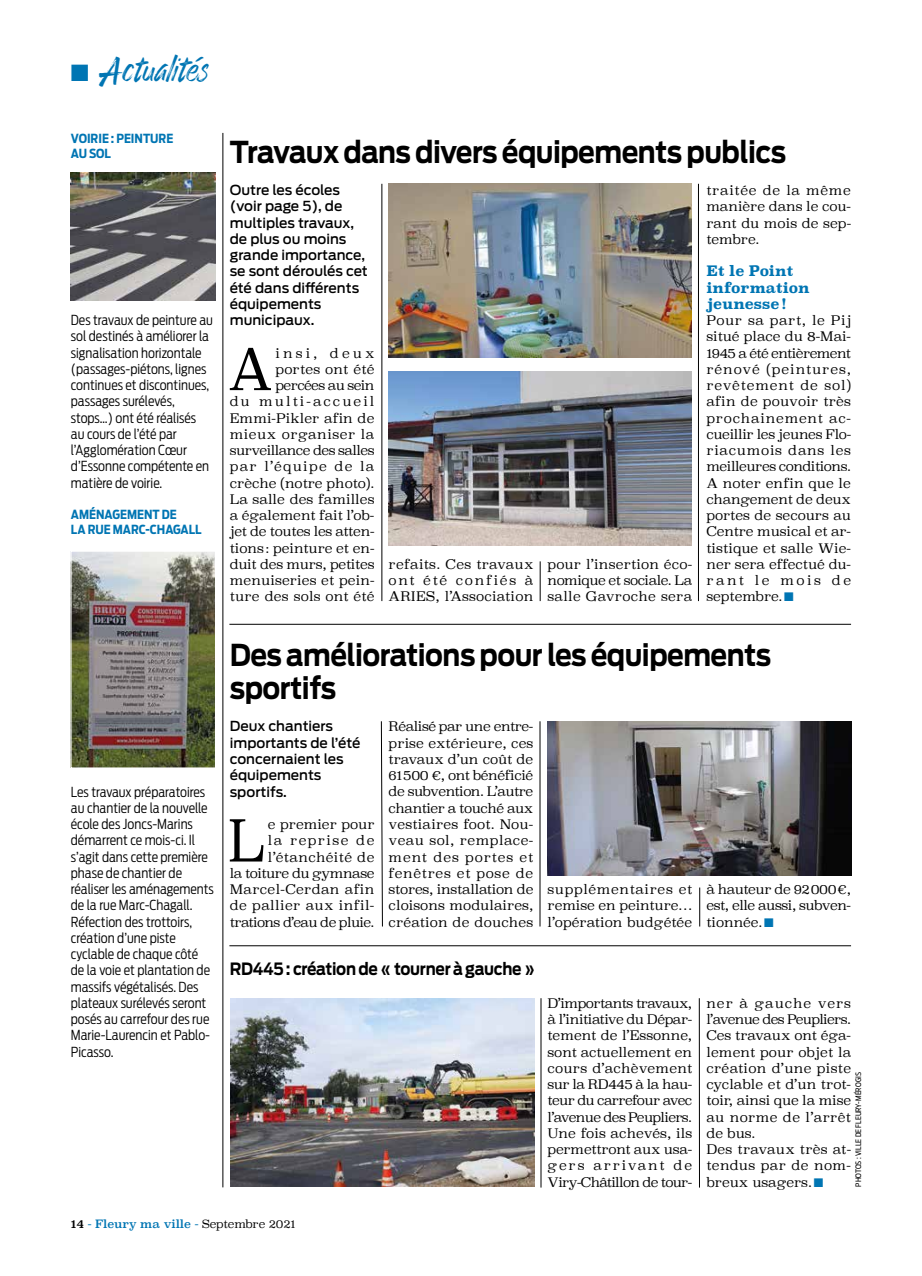
<style>
.page{position:relative;width:922px;height:1276px;background:#fff}
.page>*{position:absolute;margin:0;border:0;box-sizing:border-box;transform-origin:0 0}
.t1{font:300 56.88px "Superclarendon";color:#000;scale:.9 1}
.t2{font:33.75px "Enjoythe Ride";color:#0075b3}
.t3{font:700 30px/32.5px "Antenna";letter-spacing:-.02em;color:#000;scale:.9 1}
.t4{font:700 16.88px "Antenna";letter-spacing:-.02em;color:#000;scale:.9 1}
.t5{font:700 14.38px/16.2px "Superclarendon";color:#0075b3}
.t6{font:300 13.75px/16.2px "Antenna Cond";color:#000}
.t7{font:500 13.75px/16.2px "Antenna";color:#000}
.t8{font:300 13.12px/16.2px "Superclarendon";letter-spacing:.005em;color:#000;text-align:justify}
.t9{font:300 13.12px/16.2px "Superclarendon";letter-spacing:.025em;color:#000;text-align:right}
.t10{font:700 12.5px/15px "Antenna Cond";color:#0075b3}
.t11{font:11.25px "Superclarendon";letter-spacing:-.01em;color:#0075b3}
.t12{font:7.5px "Antenna Cond";color:#000}
.s1{color:#0075b3}
.s2{color:#000}
.s3{font-weight:300;color:#000}
</style>
<div class="page">
<hr style="left:229px;top:945px;width:621px;height:1px;background:#000">
<hr style="left:381px;top:184px;width:1px;height:417px;background:#000">
<hr style="left:540px;top:561px;width:1px;height:40px;background:#000">
<hr style="left:698px;top:184px;width:1px;height:417px;background:#000">
<hr style="left:540px;top:998px;width:1px;height:189px;background:#000">
<hr style="left:699px;top:998px;width:1px;height:189px;background:#000">
<hr style="left:222px;top:133px;width:1px;height:1054px;background:#000">
<img style="left:388px;top:184px;width:303px;height:173px">
<img style="left:388px;top:372px;width:303px;height:173px">
<img style="left:71px;top:173px;width:144px;height:128px">
<img style="left:72px;top:552px;width:142px;height:214px">
<div style="left:70px;top:550px;width:146px;height:218px;border:1px solid #fff"></div>
<hr style="left:229px;top:624px;width:621px;height:1px;background:#000">
<hr style="left:539px;top:721px;width:1px;height:205px;background:#000">
<hr style="left:699px;top:887px;width:1px;height:39px;background:#000">
<svg style="left:381px;top:721px;width:2px;height:206px"></svg>
<img style="left:547px;top:721px;width:303px;height:154px">
<img style="left:230px;top:998px;width:304px;height:188px">
<h2 class="t2" style="left:71px;top:50px;width:139px">■ Actualités</h2>
<p class="t10" style="left:71px;top:131px;width:104px">VOIRIE : PEINTURE<br>AU SOL</p>
<p class="t6" style="left:71px;top:312px;width:143px">Des travaux de peinture au sol destinés à améliorer la signalisation horizontale (passages-piétons, lignes continues et discontinues, passages surélevés, stops…) ont été réalisés au cours de l’été par l’Agglomération Cœur d’Essonne compétente en matière de voirie.</p>
<p class="t10" style="left:71px;top:507px;width:132px">AMÉNAGEMENT DE<br>LA RUE MARC-CHAGALL</p>
<p class="t6" style="left:71px;top:783px;width:144px">Les travaux préparatoires au chantier de la nouvelle école des Joncs-Marins démarrent ce mois-ci. Il s’agit dans cette première phase de chantier de réaliser les aménagements de la rue Marc-Chagall.<br>Réfection des trottoirs, création d’une piste cyclable de chaque côté de la voie et plantation de massifs végétalisés. Des plateaux surélevés seront posés au carrefour des rue<br>Marie-Laurencin et Pablo-<br>Picasso.</p>
<h3 class="t3" style="left:230px;top:135px;width:619px">Travaux dans divers équipements publics</h3>
<p class="t7" style="left:230px;top:182px;width:139px">Outre les écoles (voir page 5), de multiples travaux, de plus ou moins grande importance, se sont déroulés cet été dans différents équipements municipaux.</p>
<h1 class="t1" style="left:228px;top:332px;width:51px">A</h1>
<p class="t8" style="left:230px;top:346px;width:146px;text-align:right">insi, deux portes ont été percées au sein<br>du multi-accueil<br>Emmi-Pikler afin de mieux organiser la surveillance des salles par l’équipe de la crèche (notre photo).<br>La salle des familles a également fait l’ob&shy;jet de toutes les atten&shy;tions: peinture et en&shy;duit des murs, petites menuiseries et pein&shy;ture des sols ont été</p>
<p class="t8" style="left:388px;top:557px;width:146px">refaits. Ces travaux ont été confiés à ARIES, l’Association</p>
<p class="t8" style="left:547px;top:557px;width:146px">pour l’insertion éco&shy;nomique et sociale. La salle Gavroche sera</p>
<p class="t8" style="left:706px;top:183px;width:146px">traitée de la même manière dans le cou&shy;rant du mois de sep&shy;tembre.</p>
<p class="t5" style="left:706px;top:264px;width:105px">Et le Point information jeunesse!</p>
<p class="t8" style="left:706px;top:313px;width:146px">Pour sa part, le Pij situé place du 8-Mai-1945 a été entièrement rénové (peintures, revêtement de sol) afin de pouvoir très prochainement ac&shy;cueillir les jeunes Flo&shy;riacumois dans les meilleures conditions.<br>A noter enfin que le changement de deux portes de secours au Centre musical et ar&shy;tistique et salle Wie&shy;ner sera effectué du&shy;rant le mois de septembre.<span class="s1">■</span></p>
<h3 class="t3" style="left:230px;top:639px;width:603px">Des améliorations pour les équipements sportifs</h3>
<p class="t7" style="left:230px;top:718px;width:132px">Deux chantiers importants de l’été concernaient les équipements sportifs.</p>
<h1 class="t1" style="left:228px;top:803px;width:43px">L</h1>
<p class="t9" style="left:230px;top:817px;width:146px">e premier pour<br>la reprise de l’étanchéité de<br>la toiture du gymnase<br>Marcel-Cerdan afin de pallier aux infil&shy;trations d’eau de pluie.</p>
<p class="t8" style="left:388px;top:719px;width:146px">Réalisé par une entre&shy;prise extérieure, ces travaux d’un coût de 61500 €, ont bénéficié de subvention. L’autre chantier a touché aux vestiaires foot. Nou&shy;veau sol, remplace&shy;ment des portes et fenêtres et pose de stores, installation de cloisons modulaires, création de douches</p>
<p class="t4" style="left:230px;top:959px;width:341px">RD445 : création de « tourner à gauche »</p>
<p class="t8" style="left:547px;top:882px;width:146px">supplémentaires et remise en peinture… l’opération budgétée</p>
<p class="t8" style="left:706px;top:882px;width:146px">à hauteur de 92000€, est, elle aussi, subven&shy;tionnée.<span class="s1">■</span></p>
<p class="t8" style="left:547px;top:996px;width:146px">D’importants travaux, à l’initiative du Dépar&shy;tement de l’Essonne, sont actuellement en cours d’achèvement sur la RD445 à la hau&shy;teur du carrefour avec l’avenue des Peupliers.<br>Une fois achevés, ils permettront aux usa&shy;gers arrivant de Viry-Châtillon de tour-</p>
<p class="t8" style="left:706px;top:996px;width:146px;text-align:left">ner à gauche vers l’avenue des Peupliers.<br>Ces travaux ont éga&shy;lement pour objet la création d’une piste cyclable et d’un trot&shy;toir, ainsi que la mise au norme de l’arrêt de bus.<br>Des travaux très at&shy;tendus par de nom&shy;breux usagers.<span class="s1">■</span></p>
<p class="t12" style="left:853px;top:1186px;width:116px;rotate:-90deg">PHOTOS : VILLE DE FLEURY-MÉROGIS</p>
<p class="t11" style="left:71px;top:1216px;width:226px"><span class="s2">14</span> - Fleury ma ville - <span class="s3">Septembre 2021</span></p>
</div>
